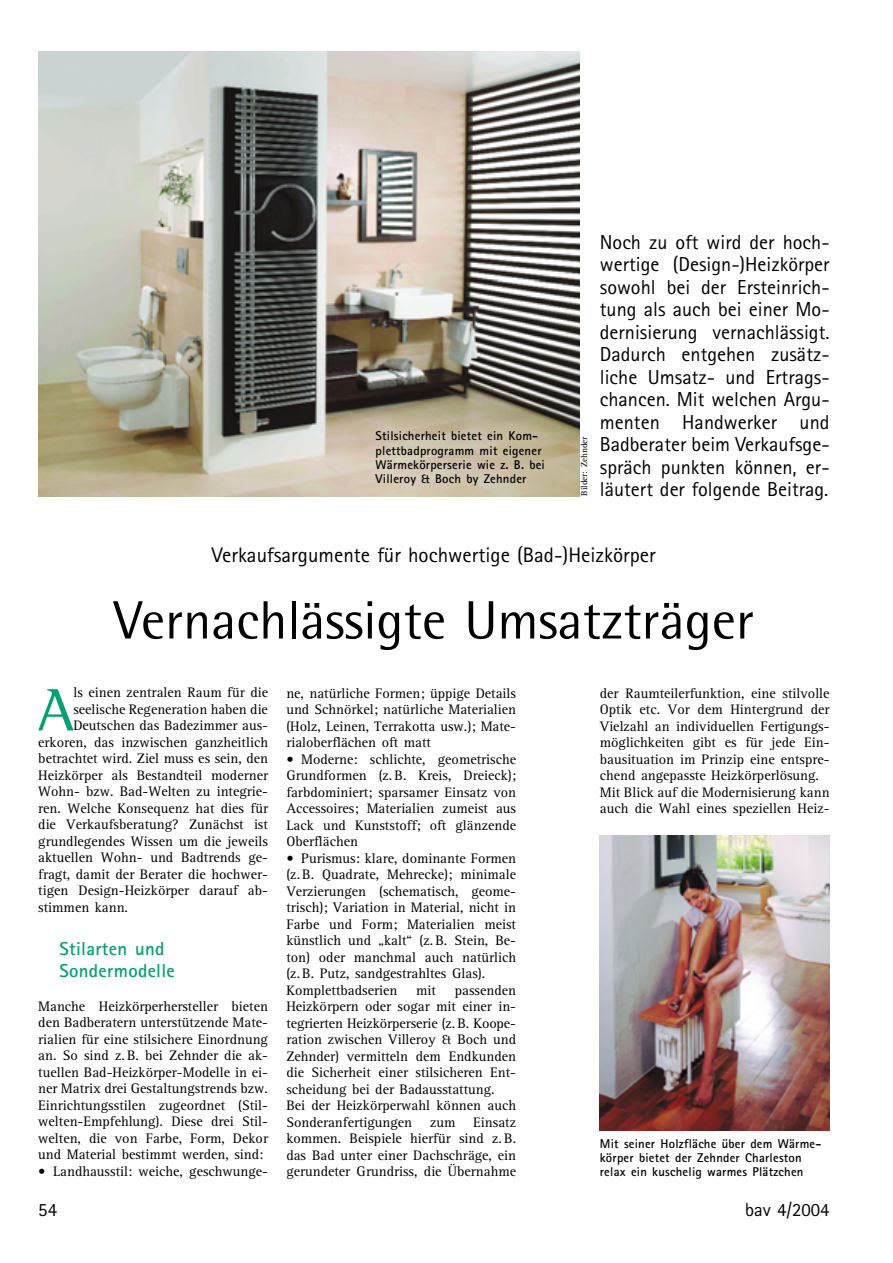
<style>
.page{position:relative;width:893px;height:1263px;background:#fff}
.page>*{position:absolute;margin:0;border:0;box-sizing:border-box;transform-origin:0 0}
.t1{font:61.35px "Rotis Semi Serif";color:#00a174}
.t2{font:54px "Rotis Semi Sans";color:#000}
.t3{font:21px "Rotis Sans Serif";color:#000}
.t4{font:20.25px/22.5px "Rotis Sans Serif";color:#000;text-align:justify}
.t5{font:700 18.75px/22.5px "Rotis Sans Serif";letter-spacing:.015em;color:#00a174}
.t6{font:18.75px "Rotis Sans Serif";color:#000}
.t7{font:14.25px/16.5px "Rotis Serif";color:#000;text-align:justify}
.t8{font:700 12.75px/14.2px "Rotis Sans Serif";letter-spacing:.015em;color:#000}
.t9{font:9px "Rotis Serif";color:#000}
</style>
<div class="page">
<img style="left:38px;top:51px;width:541px;height:446px">
<img style="left:600px;top:836px;width:229px;height:294px">
<p class="t8" style="left:375px;top:430px;width:171px">Stilsicherheit bietet ein Kom&shy;plettbadprogramm mit eigener<br>Wärmekörperserie wie z. B. bei<br>Villeroy &amp; Boch by Zehnder</p>
<p class="t9" style="left:580px;top:496px;width:61px;rotate:-90deg">Bilder: Zehnder</p>
<p class="t4" style="left:600px;top:233px;width:231px">Noch zu oft wird der hoch&shy;wertige (Design-)Heizkörper sowohl bei der Ersteinrich&shy;tung als auch bei einer Mo&shy;dernisierung vernachlässigt.<br>Dadurch entgehen zusätz&shy;liche Umsatz- und Ertrags&shy;chancen. Mit welchen Argu&shy;menten Handwerker und Badberater beim Verkaufsge&shy;spräch punkten können, er&shy;läutert der folgende Beitrag.</p>
<h3 class="t3" style="left:212px;top:548px;width:445px">Verkaufsargumente für hochwertige (Bad-)Heizkörper</h3>
<h2 class="t2" style="left:114px;top:601px;width:641px">Vernachlässigte Umsatzträger</h2>
<h1 class="t1" style="left:38px;top:688px;width:37px">A</h1>
<p class="t7" style="left:73px;top:686px;width:196px">ls einen zentralen Raum für die</p>
<p class="t7" style="left:73px;top:702px;width:196px">seelische Regeneration haben die</p>
<p class="t7" style="left:73px;top:719px;width:196px">Deutschen das Badezimmer aus-</p>
<p class="t7" style="left:38px;top:735px;width:231px">erkoren, das inzwischen ganzheitlich</p>
<p class="t7" style="left:38px;top:752px;width:231px">betrachtet wird. Ziel muss es sein, den</p>
<p class="t7" style="left:38px;top:768px;width:231px">Heizkörper als Bestandteil moderner</p>
<p class="t7" style="left:38px;top:785px;width:231px">Wohn- bzw. Bad-Welten zu integrie-</p>
<p class="t7" style="left:38px;top:801px;width:231px">ren. Welche Konsequenz hat dies für</p>
<p class="t7" style="left:38px;top:818px;width:231px">die Verkaufsberatung? Zunächst ist</p>
<p class="t7" style="left:38px;top:834px;width:231px">grundlegendes Wissen um die jeweils</p>
<p class="t7" style="left:38px;top:851px;width:231px">aktuellen Wohn- und Badtrends ge-</p>
<p class="t7" style="left:38px;top:867px;width:231px">fragt, damit der Berater die hochwer-</p>
<p class="t7" style="left:38px;top:884px;width:231px">tigen Design-Heizkörper darauf ab-</p>
<p class="t7" style="left:38px;top:900px;width:91px">stimmen kann.</p>
<h3 class="t5" style="left:60px;top:939px;width:117px">Stilarten und<br>Sondermodelle</h3>
<p class="t7" style="left:38px;top:999px;width:231px">Manche Heizkörperhersteller bieten den Badberatern unterstützende Mate&shy;rialien für eine stilsichere Einordnung an. So sind z. B. bei Zehnder die ak&shy;tuellen Bad-Heizkörper-Modelle in ei&shy;ner Matrix drei Gestaltungstrends bzw.<br>Einrichtungsstilen zugeordnet (Stil&shy;welten-Empfehlung). Diese drei Stil&shy;welten, die von Farbe, Form, Dekor und Material bestimmt werden, sind:</p>
<p class="t7" style="left:38px;top:1164px;width:231px">• Landhausstil: weiche, geschwunge-</p>
<p class="t7" style="left:286px;top:686px;width:231px">ne, natürliche Formen; üppige Details und Schnörkel; natürliche Materialien (Holz, Leinen, Terrakotta usw.); Mate&shy;rialoberflächen oft matt</p>
<p class="t7" style="left:286px;top:752px;width:231px">• Moderne: schlichte, geometrische Grundformen (z. B. Kreis, Dreieck); farbdominiert; sparsamer Einsatz von Accessoires; Materialien zumeist aus Lack und Kunststoff; oft glänzende Oberflächen</p>
<p class="t7" style="left:286px;top:851px;width:231px;text-align:left">• Purismus: klare, dominante Formen (z. B. Quadrate, Mehrecke); minimale Verzierungen (schematisch, geome&shy;trisch); Variation in Material, nicht in Farbe und Form; Materialien meist künstlich und „kalt“ (z. B. Stein, Be&shy;ton) oder manchmal auch natürlich (z. B. Putz, sandgestrahltes Glas).<br>Komplettbadserien</p>
<p class="t7" style="left:286px;top:983px;width:231px;text-align:left;text-indent:168px">passenden<br>Heizkörpern oder sogar mit einer in&shy;tegrierten Heizkörperserie (z. B. Koope&shy;ration zwischen Villeroy &amp; Boch und<br>Zehnder) vermitteln dem Endkunden die Sicherheit einer stilsicheren Ent&shy;scheidung bei der Badausstattung.<br>Bei der Heizkörperwahl können auch<br>Sonderanfertigungen</p>
<p class="t7" style="left:416px;top:983px;width:21px">mit</p>
<p class="t7" style="left:286px;top:1115px;width:231px;text-indent:187px">Einsatz kommen. Beispiele hierfür sind z. B. das Bad unter einer Dachschräge, ein gerundeter Grundriss, die Übernahme</p>
<p class="t7" style="left:430px;top:1115px;width:27px">zum</p>
<p class="t7" style="left:600px;top:686px;width:231px;text-align:left">der Raumteilerfunktion, eine stilvolle Optik etc. Vor dem Hintergrund der Vielzahl an individuellen Fertigungs&shy;möglichkeiten gibt es für jede Ein&shy;bausituation im Prinzip eine entspre&shy;chend angepasste Heizkörperlösung.<br>Mit Blick auf die Modernisierung kann auch die Wahl eines speziellen Heiz-</p>
<p class="t8" style="left:600px;top:1138px;width:223px">Mit seiner Holzfläche über dem Wärme&shy;körper bietet der Zehnder Charleston relax ein kuschelig warmes Plätzchen</p>
<h3 class="t6" style="left:38px;top:1203px;width:20px">54</h3>
<h3 class="t6" style="left:745px;top:1203px;width:86px">bav 4/2004</h3>
</div>
